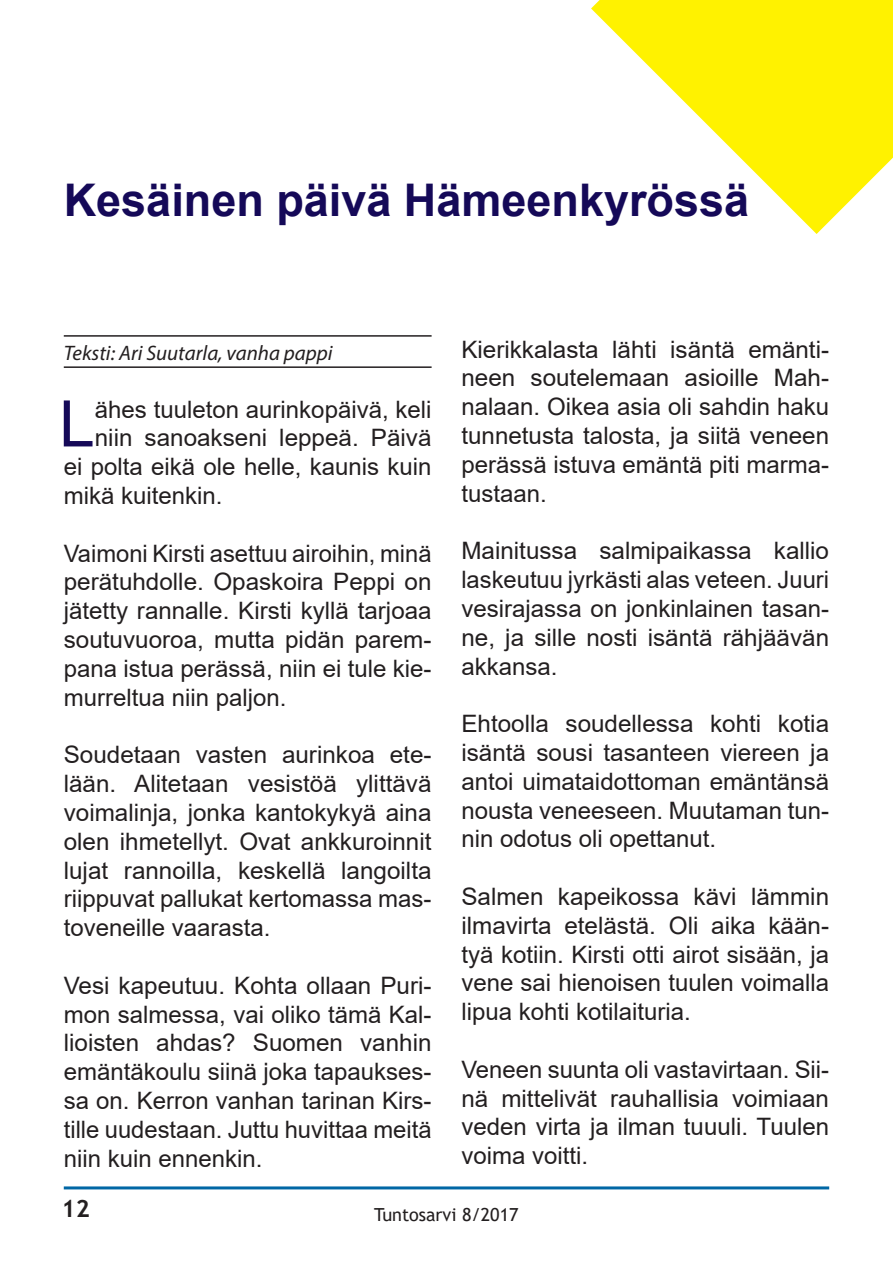
<style>
.page{position:relative;width:893px;height:1263px;background:#fff}
.page>*{position:absolute;margin:0;border:0;box-sizing:border-box;transform-origin:0 0}
.t1{font:64.2px "Arial";color:#150958}
.t2{font:700 45px "Arial";color:#150958}
.t3{font:24px/28.8px "Arial";color:#231f20;text-align:justify}
.t4{font:700 24px "Trebuchet MS";color:#231f20}
.t5{font:italic 21px "Myriad Pro";color:#231f20}
.t6{font:18px "Trebuchet MS";color:#231f20}
</style>
<div class="page">
<hr style="left:64px;top:1186px;width:765px;height:3px;background:#0067a5">
<svg style="left:591px;top:0;width:302px;height:234px;fill:#fff200"></svg>
<hr style="left:64px;top:335px;width:368px;height:2px;background:#231f20">
<hr style="left:64px;top:366px;width:368px;height:2px;background:#231f20">
<h2 class="t2" style="left:64px;top:168px;width:687px">Kesäinen päivä Hämeenkyrössä</h2>
<p class="t5" style="left:64px;top:340px;width:270px">Teksti: Ari Suutarla, vanha pappi</p>
<h1 class="t1" style="left:59px;top:380px;width:37px">L</h1>
<p class="t3" style="left:95px;top:395px;width:338px">ähes tuuleton aurinkopäivä, keli</p>
<p class="t3" style="left:95px;top:423px;width:338px">niin sanoakseni leppeä. Päivä</p>
<p class="t3" style="left:64px;top:452px;width:369px">ei polta eikä ole helle, kaunis kuin</p>
<p class="t3" style="left:64px;top:481px;width:160px">mikä kuitenkin.</p>
<p class="t3" style="left:64px;top:539px;width:369px">Vaimoni Kirsti asettuu airoihin, minä perätuhdolle. Opaskoira Peppi on jätetty rannalle. Kirsti kyllä tarjoaa soutuvuoroa, mutta pidän parem&shy;pana istua perässä, niin ei tule kie&shy;murreltua niin paljon.</p>
<p class="t3" style="left:64px;top:740px;width:369px">Soudetaan vasten aurinkoa ete&shy;lään. Alitetaan vesistöä ylittävä voimalinja, jonka kantokykyä aina olen ihmetellyt. Ovat ankkuroinnit lujat rannoilla, keskellä langoilta riippuvat pallukat kertomassa mas&shy;toveneille vaarasta.</p>
<p class="t3" style="left:64px;top:971px;width:369px">Vesi kapeutuu. Kohta ollaan Puri&shy;mon salmessa, vai oliko tämä Kal&shy;lioisten ahdas? Suomen vanhin emäntäkoulu siinä joka tapaukses&shy;sa on. Kerron vanhan tarinan Kirs&shy;tille uudestaan. Juttu huvittaa meitä niin kuin ennenkin.</p>
<p class="t3" style="left:461px;top:335px;width:369px">Kierikkalasta lähti isäntä emänti&shy;neen soutelemaan asioille Mah&shy;nalaan. Oikea asia oli sahdin haku tunnetusta talosta, ja siitä veneen perässä istuva emäntä piti marma&shy;tustaan.</p>
<p class="t3" style="left:461px;top:536px;width:369px">Mainitussa salmipaikassa kallio laskeutuu jyrkästi alas veteen. Juuri vesirajassa on jonkinlainen tasan&shy;ne, ja sille nosti isäntä rähjäävän akkansa.</p>
<p class="t3" style="left:461px;top:709px;width:369px">Ehtoolla soudellessa kohti kotia isäntä sousi tasanteen viereen ja antoi uimataidottoman emäntänsä nousta veneeseen. Muutaman tun&shy;nin odotus oli opettanut.</p>
<p class="t3" style="left:461px;top:882px;width:369px">Salmen kapeikossa kävi lämmin ilmavirta etelästä. Oli aika kään&shy;tyä kotiin. Kirsti otti airot sisään, ja vene sai hienoisen tuulen voimalla lipua kohti kotilaituria.</p>
<p class="t3" style="left:461px;top:1055px;width:369px">Veneen suunta oli vastavirtaan. Sii&shy;nä mittelivät rauhallisia voimiaan veden virta ja ilman tuuuli. Tuulen voima voitti.</p>
<p class="t4" style="left:62px;top:1193px;width:30px">12</p>
<p class="t6" style="left:374px;top:1203px;width:146px">Tuntosarvi 8/2017</p>
</div>
